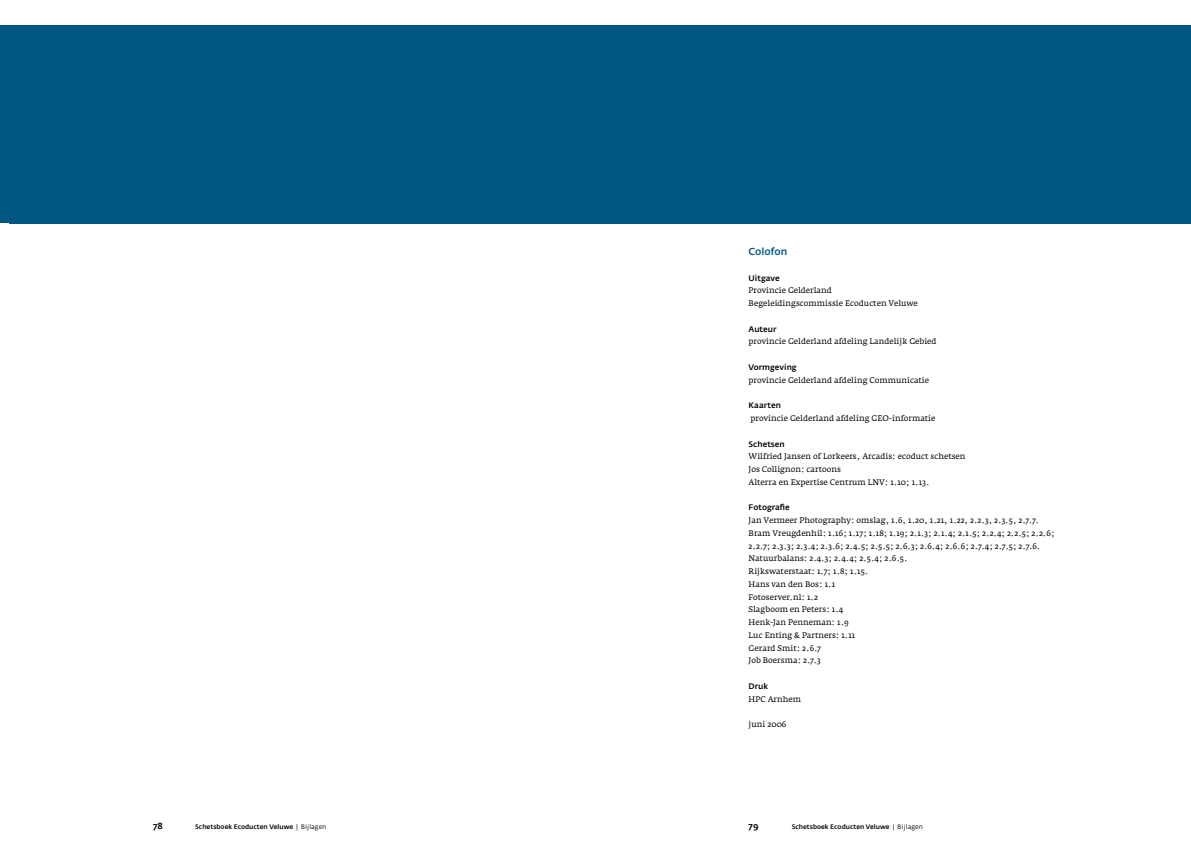
<style>
.page{position:relative;width:1191px;height:842px;background:#fff}
.page>*{position:absolute;margin:0;border:0;box-sizing:border-box;transform-origin:0 0}
.t1{font:500 10px "Fedra Sans Alt";color:#005782}
.t2{font:500 9px "Fedra Sans Alt";color:#000}
.t3{font:8px/12.8px "Fedra Serif A";color:#000}
.t4{font:500 8px "Fedra Sans Alt";color:#000}
.t5{font:500 6.5px "Fedra Sans Alt";color:#000}
.s1{font-weight:400}
</style>
<div class="page">
<div style="left:9px;top:26px;width:1182px;height:198px;background:#005782"></div>
<div style="left:0;top:26px;width:17px;height:197px;background:#005782"></div>
<p class="t1" style="left:748px;top:246px;width:40px">Colofon</p>
<p class="t4" style="left:748px;top:273px;width:32px">Uitgave</p>
<p class="t3" style="left:748px;top:284px;width:171px">Provincie Gelderland<br>Begeleidingscommissie Ecoducten Veluwe</p>
<p class="t4" style="left:748px;top:324px;width:29px">Auteur</p>
<p class="t3" style="left:748px;top:335px;width:189px">provincie Gelderland afdeling Landelijk Gebied</p>
<p class="t4" style="left:748px;top:363px;width:49px">Vormgeving</p>
<p class="t3" style="left:748px;top:374px;width:182px">provincie Gelderland afdeling Communicatie</p>
<p class="t4" style="left:748px;top:401px;width:34px">Kaarten</p>
<p class="t3" style="left:750px;top:412px;width:186px">provincie Gelderland afdeling GEO-informatie</p>
<p class="t4" style="left:748px;top:439px;width:38px">Schetsen</p>
<p class="t3" style="left:748px;top:450px;width:218px">Wilfried Jansen of Lorkeers, Arcadis: ecoduct schetsen<br>Jos Collignon: cartoons<br>Alterra en Expertise Centrum LNV: 1.10; 1.13.</p>
<p class="t4" style="left:748px;top:503px;width:43px">Fotografie</p>
<p class="t3" style="left:748px;top:514px;width:307px">Jan Vermeer Photography: omslag, 1.6, 1.20, 1.21, 1.22, 2.2.3, 2.3.5, 2.7.7.<br>Bram Vreugdenhil: 1.16; 1.17; 1.18; 1.19; 2.1.3; 2.1.4; 2.1.5; 2.2.4; 2.2.5; 2.2.6; 2.2.7; 2.3.3; 2.3.4; 2.3.6; 2.4.5; 2.5.5; 2.6.3; 2.6.4; 2.6.6; 2.7.4; 2.7.5; 2.7.6.<br>Natuurbalans: 2.4.3; 2.4.4; 2.5.4; 2.6.5.<br>Rijkswaterstaat: 1.7; 1.8; 1.15.<br>Hans van den Bos: 1.1<br>Fotoserver.nl: 1.2<br>Slagboom en Peters: 1.4<br>Henk-Jan Penneman: 1.9<br>Luc Enting &amp; Partners: 1.11<br>Gerard Smit: 2.6.7<br>Job Boersma: 2.7.3</p>
<p class="t4" style="left:748px;top:681px;width:21px">Druk</p>
<p class="t3" style="left:748px;top:692px;width:54px">HPC Arnhem</p>
<p class="t3" style="left:748px;top:718px;width:39px">juni 2006</p>
<p class="t2" style="left:153px;top:821px;width:11px">78</p>
<p class="t5" style="left:195px;top:823px;width:133px">Schetsboek Ecoducten Veluwe <span class="s1">| Bijlagen</span></p>
<p class="t2" style="left:748px;top:821px;width:10px">79</p>
<p class="t5" style="left:791px;top:823px;width:133px">Schetsboek Ecoducten Veluwe <span class="s1">| Bijlagen</span></p>
</div>
